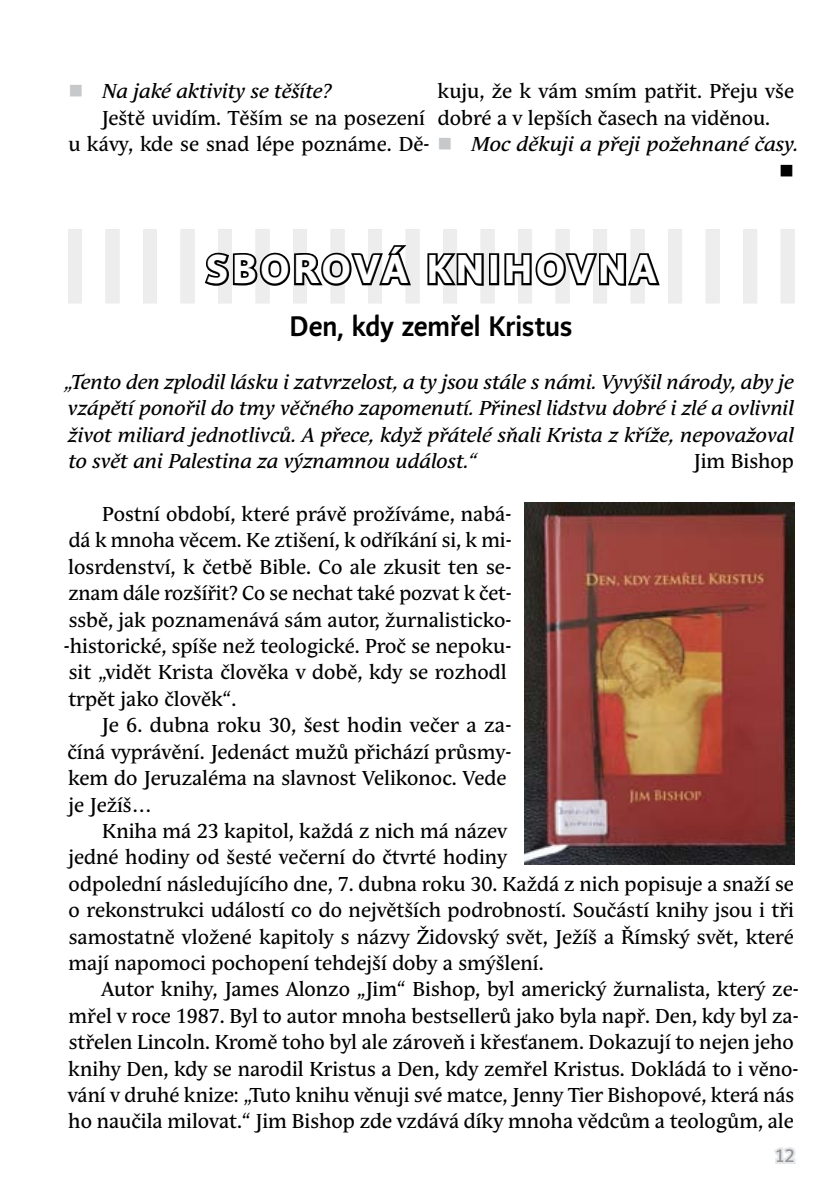
<style>
.page{position:relative;width:840px;height:1191px;background:#fff}
.page>*{position:absolute;margin:0;border:0;box-sizing:border-box;transform-origin:0 0}
.t1{font:700 40px "Andulka Sans Text";letter-spacing:.095em;color:#fff}
.t2{font:500 28px "Andulka Sans";color:#000}
.t3{font:20px/26.4px "Andulka Text Pro";color:#000}
.t4{font:italic 20px/26.4px "Andulka Text Pro";color:#000;text-align:justify}
.t5{font:20px "Wingdings";color:#000}
.t6{font:18px "Andulka Sans Text";color:#939598}
</style>
<div class="page">
<svg style="left:774px;top:1147px;width:22px;height:17px"></svg>
<div style="left:68px;top:229px;width:14px;height:74px;background:#ededee"></div>
<div style="left:105px;top:229px;width:14px;height:74px;background:#ededee"></div>
<div style="left:143px;top:229px;width:14px;height:74px;background:#ededee"></div>
<div style="left:180px;top:229px;width:14px;height:74px;background:#ededee"></div>
<div style="left:218px;top:229px;width:14px;height:74px;background:#ededee"></div>
<div style="left:255px;top:229px;width:14px;height:74px;background:#ededee"></div>
<div style="left:293px;top:229px;width:14px;height:74px;background:#ededee"></div>
<div style="left:330px;top:229px;width:14px;height:74px;background:#ededee"></div>
<div style="left:368px;top:229px;width:14px;height:74px;background:#ededee"></div>
<div style="left:405px;top:229px;width:14px;height:74px;background:#ededee"></div>
<div style="left:443px;top:229px;width:14px;height:74px;background:#ededee"></div>
<div style="left:480px;top:229px;width:14px;height:74px;background:#ededee"></div>
<div style="left:518px;top:229px;width:13px;height:74px;background:#ededee"></div>
<div style="left:555px;top:229px;width:14px;height:74px;background:#ededee"></div>
<div style="left:593px;top:229px;width:13px;height:74px;background:#ededee"></div>
<div style="left:630px;top:229px;width:14px;height:74px;background:#ededee"></div>
<div style="left:667px;top:229px;width:14px;height:74px;background:#ededee"></div>
<div style="left:705px;top:229px;width:14px;height:74px;background:#ededee"></div>
<div style="left:742px;top:229px;width:14px;height:74px;background:#ededee"></div>
<div style="left:780px;top:229px;width:14px;height:74px;background:#ededee"></div>
<svg style="left:204px;top:241px;width:207px;height:48px"></svg>
<svg style="left:427px;top:253px;width:57px;height:33px"></svg>
<div style="left:488px;top:253px;width:11px;height:32px;border:4px solid #000"></div>
<svg style="left:504px;top:250px;width:156px;height:39px"></svg>
<img style="left:524px;top:503px;width:270px;height:361px">
<p class="t4" style="left:102px;top:78px;width:231px">Na jaké aktivity se těšíte?</p>
<p class="t3" style="left:68px;top:105px;width:362px;text-align:right">Ještě uvidím. Těším se na posezení<br>u kávy, kde se snad lépe poznáme. Dě-</p>
<p class="t3" style="left:437px;top:78px;width:358px">kuju, že k vám smím patřit. Přeju vše dobré a v lepších časech na viděnou.</p>
<p class="t4" style="left:470px;top:131px;width:329px">Moc děkuji a přeji požehnané časy.</p>
<p class="t5" style="left:778px;top:160px;width:16px">■</p>
<h1 class="t1" style="left:206px;top:245px;width:452px">SBOROVÁ KNIHOVNA</h1>
<h2 class="t2" style="left:289px;top:309px;width:284px">Den, kdy zemřel Kristus</h2>
<p class="t4" style="left:65px;top:369px;width:730px">„Tento den zplodil lásku i zatvrzelost, a ty jsou stále s námi. Vyvýšil národy, aby je vzápětí ponořil do tmy věčného zapomenutí. Přinesl lidstvu dobré i zlé a ovlivnil život miliard jednotlivců. A přece, když přátelé sňali Krista z kříže, nepovažoval to svět ani Palestina za významnou událost.“</p>
<p class="t3" style="left:693px;top:448px;width:102px">Jim Bishop</p>
<p class="t3" style="left:64px;top:501px;width:449px;text-indent:38px">Postní období, které právě prožíváme, nabá&shy;dá k mnoha věcem. Ke ztišení, k odříkání si, k mi&shy;losrdenství, k četbě Bible. Co ale zkusit ten se&shy;znam dále rozšířit? Co se nechat také pozvat k čet&shy;ssbě, jak poznamenává sám autor, žurnalisticko--historické, spíše než teologické. Proč se nepoku&shy;sit „vidět Krista člověka v době, kdy se rozhodl trpět jako člověk“.</p>
<p class="t3" style="left:67px;top:712px;width:445px;text-indent:34px">Je 6. dubna roku 30, šest hodin večer a za&shy;číná vyprávění. Jedenáct mužů přichází průsmy&shy;kem do Jeruzaléma na slavnost Velikonoc. Vede je Ježíš…</p>
<p class="t3" style="left:68px;top:818px;width:726px;text-indent:34px">Kniha má 23 kapitol, každá z nich má název<br>jedné hodiny od šesté večerní do čtvrté hodiny<br>odpolední následujícího dne, 7. dubna roku 30. Každá z nich popisuje a snaží se o rekonstrukci událostí co do největších podrobností. Součástí knihy jsou i tři samostatně vložené kapitoly s názvy Židovský svět, Ježíš a Římský svět, které mají napomoci pochopení tehdejší doby a smýšlení.</p>
<p class="t3" style="left:68px;top:976px;width:732px;text-indent:34px">Autor knihy, James Alonzo „Jim“ Bishop, byl americký žurnalista, který ze&shy;mřel v roce 1987. Byl to autor mnoha bestsellerů jako byla např. Den, kdy byl za&shy;střelen Lincoln. Kromě toho byl ale zároveň i křesťanem. Dokazují to nejen jeho knihy Den, kdy se narodil Kristus a Den, kdy zemřel Kristus. Dokládá to i věno&shy;vání v druhé knize: „Tuto knihu věnuji své matce, Jenny Tier Bishopové, která nás ho naučila milovat.“ Jim Bishop zde vzdává díky mnoha vědcům a teologům, ale</p>
<p class="t6" style="left:774px;top:1145px;width:22px">12</p>
</div>
